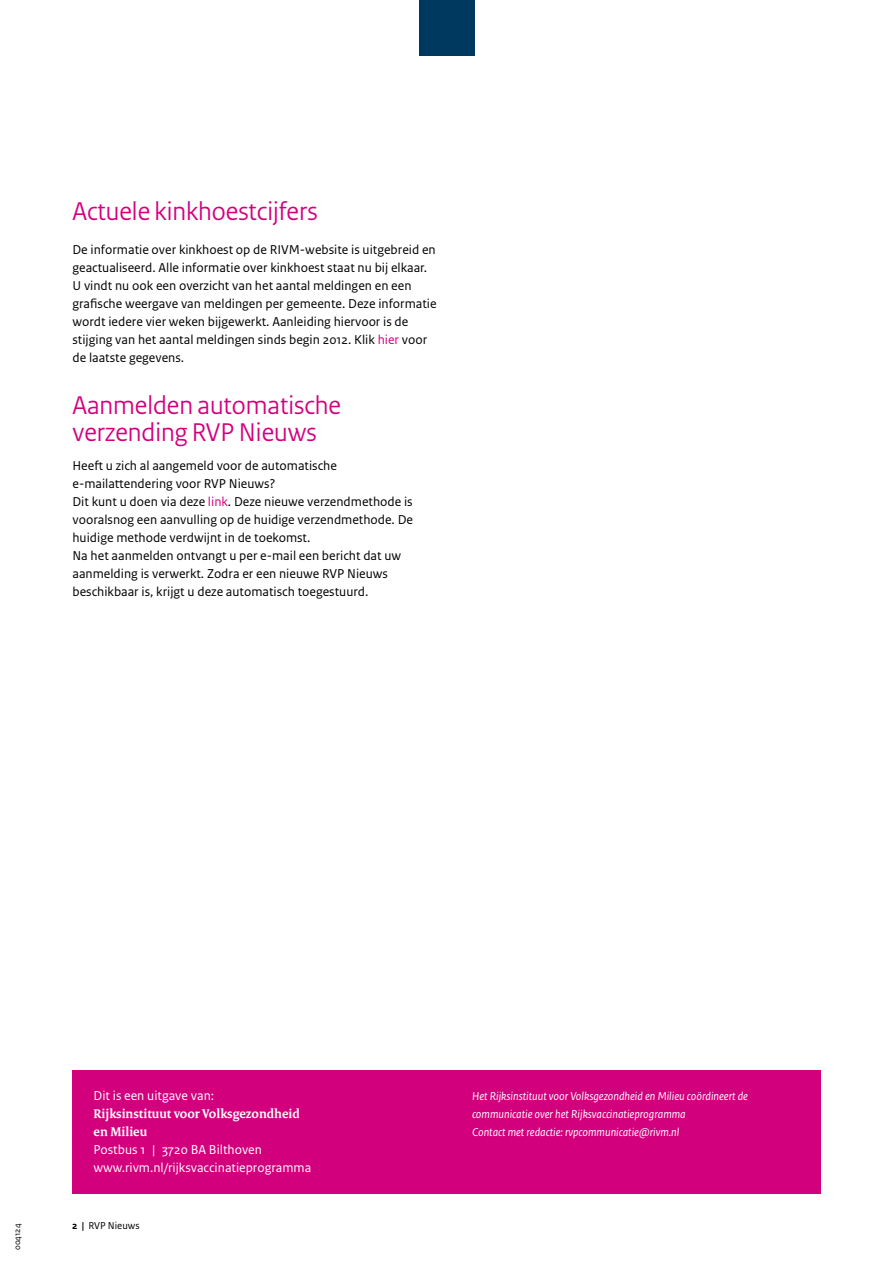
<style>
.page{position:relative;width:893px;height:1263px;background:#fff}
.page>*{position:absolute;margin:0;border:0;box-sizing:border-box;transform-origin:0 0}
.t1{font:27px/27px "Rijksoverheid Sans Heading";color:#d3007e}
.t2{font:13.5px/18px "Rijksoverheid Sans Text";color:#000}
.t3{font:13.5px/18px "Rijksoverheid Sans Text";color:#fff}
.t4{font:700 13.5px/18px "Rijksoverheid Serif";color:#fff}
.t5{font:italic 12px/18px "Rijksoverheid Sans Text";color:#fff}
.t6{font:10.5px "Rijksoverheid Sans Text";color:#000}
.t7{font:9px "Rijksoverheid Sans Text";color:#000}
.s1{color:#d3007e}
.s2{font-weight:700}
</style>
<div class="page">
<div style="left:72px;top:1071px;width:749px;height:123px;background:#d3007e"></div>
<div style="left:419px;top:0;width:55px;height:55px;background:#00395f"></div>
<h1 class="t1" style="left:72px;top:198px;width:247px">Actuele kinkhoestcijfers</h1>
<p class="t2" style="left:72px;top:241px;width:366px">De informatie over kinkhoest op de RIVM-website is uitgebreid en geactualiseerd. Alle informatie over kinkhoest staat nu bij elkaar.<br>U vindt nu ook een overzicht van het aantal meldingen en een grafische weergave van meldingen per gemeente. Deze informatie wordt iedere vier weken bijgewerkt. Aanleiding hiervoor is de stijging van het aantal meldingen sinds begin 2012. Klik <span class="s1">hier</span> voor de laatste gegevens.</p>
<h1 class="t1" style="left:72px;top:392px;width:270px">Aanmelden automatische verzending RVP Nieuws</h1>
<p class="t2" style="left:72px;top:457px;width:342px">Heeft u zich al aangemeld voor de automatische e-mailattendering voor RVP Nieuws?<br>Dit kunt u doen via deze <span class="s1">link</span>. Deze nieuwe verzendmethode is vooralsnog een aanvulling op de huidige verzendmethode. De huidige methode verdwijnt in de toekomst.<br>Na het aanmelden ontvangt u per e-mail een bericht dat uw aanmelding is verwerkt. Zodra er een nieuwe RVP Nieuws beschikbaar is, krijgt u deze automatisch toegestuurd.</p>
<p class="t7" style="left:12px;top:1250px;width:28px;rotate:-90deg">004124</p>
<p class="t3" style="left:94px;top:1087px;width:122px">Dit is een uitgave van:</p>
<p class="t4" style="left:94px;top:1104px;width:208px">Rijksinstituut voor Volksgezondheid en Milieu</p>
<p class="t3" style="left:94px;top:1141px;width:219px">Postbus 1 | 3720 BA Bilthoven www.rivm.nl/rijksvaccinatieprogramma</p>
<p class="t6" style="left:72px;top:1219px;width:69px"><span class="s2">2 |</span> RVP Nieuws</p>
<p class="t5" style="left:472px;top:1087px;width:277px">Het Rijksinstituut voor Volksgezondheid en Milieu coördineert de communicatie over het Rijksvaccinatieprogramma<br>Contact met redactie: rvpcommunicatie@rivm.nl</p>
</div>
